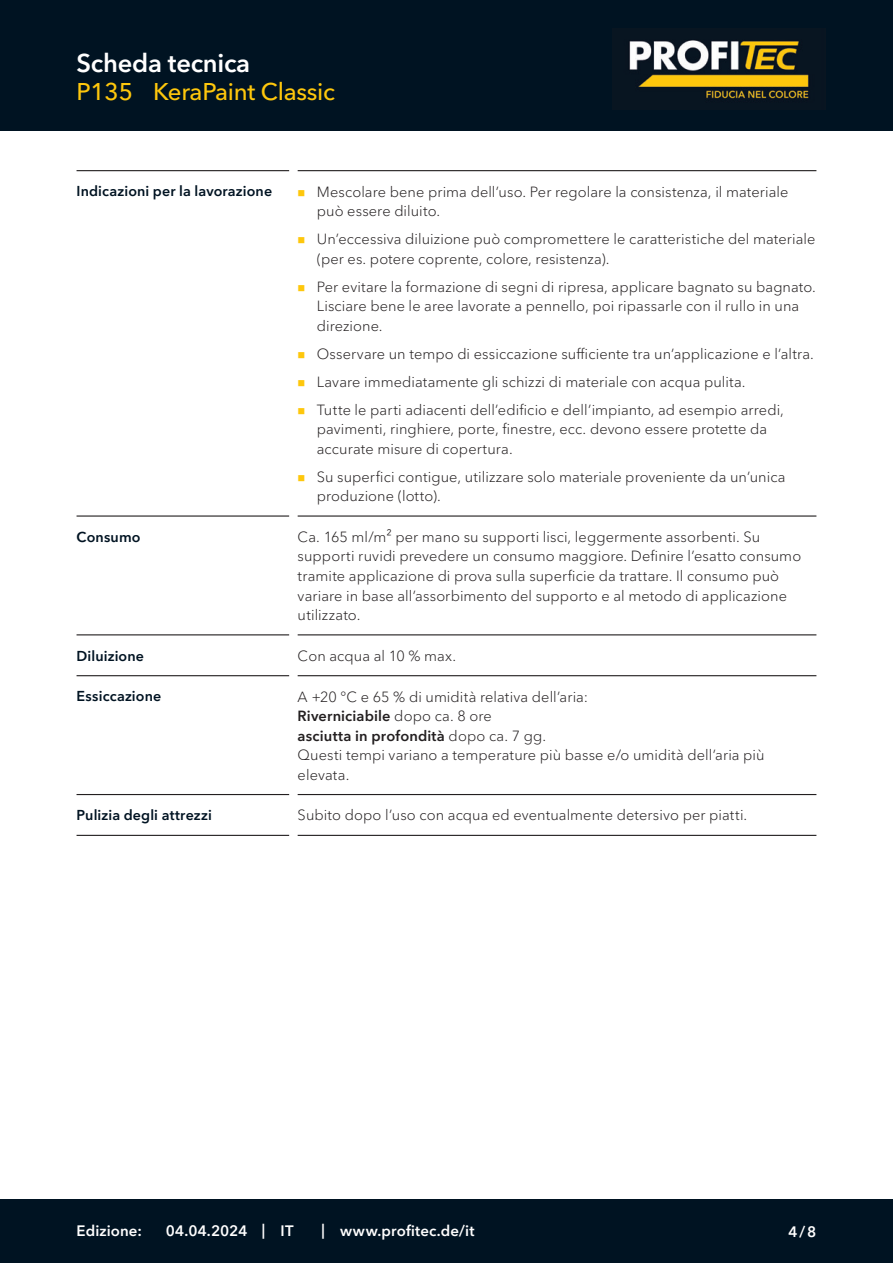
<style>
.page{position:relative;width:893px;height:1263px;background:#fff}
.page>*{position:absolute;margin:0;border:0;box-sizing:border-box;transform-origin:0 0}
.CB_AF_Kopf_TM{font:600 25.5px "Avenir Next Cyr";letter-spacing:-.01em;color:#fff}
.CB_AF_Kopf_Produktname_klein{font:500 24px "Avenir Next Cyr";letter-spacing:-.01em;color:#fec70c}
.CB_AF_Fuss_Stand_linksb{font:600 15px "Avenir Next Cyr";letter-spacing:.01em;color:#fff}
.CB_AF_Text_Standard{font:300 14.7px/19.5px "Avenir Next Cyr";letter-spacing:.005em;color:#231f20}
.CB_AF_Abschnitt_Ueberschrift{font:600 14.25px "Avenir Next Cyr";letter-spacing:.01em;color:#001322}
.s1{font-weight:600}
</style>
<div class="page">
<div style="left:0;top:0;width:893px;height:131px;background:#001322"></div>
<div style="left:0;top:1199px;width:893px;height:64px;background:#001322"></div>
<hr style="left:77px;top:170px;width:212px;height:1px;background:#231f20">
<hr style="left:298px;top:170px;width:518px;height:1px;background:#231f20">
<hr style="left:77px;top:515px;width:212px;height:2px;background:#231f20">
<hr style="left:298px;top:515px;width:518px;height:2px;background:#231f20">
<hr style="left:77px;top:634px;width:212px;height:1px;background:#231f20">
<hr style="left:298px;top:634px;width:518px;height:1px;background:#231f20">
<hr style="left:77px;top:675px;width:212px;height:1px;background:#231f20">
<hr style="left:298px;top:675px;width:518px;height:1px;background:#231f20">
<hr style="left:77px;top:794px;width:212px;height:1px;background:#231f20">
<hr style="left:298px;top:794px;width:518px;height:1px;background:#231f20">
<hr style="left:77px;top:835px;width:212px;height:1px;background:#231f20">
<hr style="left:298px;top:835px;width:518px;height:1px;background:#231f20">
<img style="left:629px;top:40px;width:180px;height:63px">
<p class="CB_AF_Kopf_TM" style="left:77px;top:47px;width:175px">Scheda tecnica</p>
<p class="CB_AF_Kopf_Produktname_klein" style="left:77px;top:78px;width:58px">P135</p>
<p class="CB_AF_Kopf_Produktname_klein" style="left:153px;top:78px;width:184px">KeraPaint Classic</p>
<p class="CB_AF_Abschnitt_Ueberschrift" style="left:77px;top:183px;width:197px">Indicazioni per la lavorazione</p>
<p class="CB_AF_Text_Standard" style="left:317px;top:182px;width:473px">Mescolare bene prima dell’uso. Per regolare la consistenza, il materiale può essere diluito.</p>
<p class="CB_AF_Text_Standard" style="left:317px;top:229px;width:500px">Un’eccessiva diluizione può compromettere le caratteristiche del materiale (per es. potere coprente, colore, resistenza).</p>
<p class="CB_AF_Text_Standard" style="left:317px;top:277px;width:501px">Per evitare la formazione di segni di ripresa, applicare bagnato su bagnato.<br>Lisciare bene le aree lavorate a pennello, poi ripassarle con il rullo in una direzione.</p>
<p class="CB_AF_Text_Standard" style="left:317px;top:344px;width:499px">Osservare un tempo di essiccazione sufficiente tra un’applicazione e l’altra.</p>
<p class="CB_AF_Text_Standard" style="left:317px;top:372px;width:430px">Lavare immediatamente gli schizzi di materiale con acqua pulita.</p>
<p class="CB_AF_Text_Standard" style="left:317px;top:400px;width:469px">Tutte le parti adiacenti dell’edificio e dell’impianto, ad esempio arredi, pavimenti, ringhiere, porte, finestre, ecc. devono essere protette da accurate misure di copertura.</p>
<p class="CB_AF_Text_Standard" style="left:317px;top:467px;width:470px">Su superfici contigue, utilizzare solo materiale proveniente da un’unica produzione (lotto).</p>
<p class="CB_AF_Abschnitt_Ueberschrift" style="left:77px;top:528px;width:65px">Consumo</p>
<p class="CB_AF_Text_Standard" style="left:298px;top:527px;width:505px">Ca. 165 ml/m² per mano su supporti lisci, leggermente assorbenti. Su supporti ruvidi prevedere un consumo maggiore. Definire l’esatto consumo tramite applicazione di prova sulla superficie da trattare. Il consumo può variare in base all’assorbimento del supporto e al metodo di applicazione utilizzato.</p>
<p class="CB_AF_Abschnitt_Ueberschrift" style="left:77px;top:647px;width:69px">Diluizione</p>
<p class="CB_AF_Text_Standard" style="left:298px;top:646px;width:160px">Con acqua al 10 % max.</p>
<p class="CB_AF_Abschnitt_Ueberschrift" style="left:77px;top:688px;width:86px">Essiccazione</p>
<p class="CB_AF_Text_Standard" style="left:298px;top:687px;width:468px">A +20 °C e 65 % di umidità relativa dell’aria:<br><span class="s1">Riverniciabile</span> dopo ca. 8 ore<br><span class="s1">asciutta in profondità</span> dopo ca. 7 gg.<br>Questi tempi variano a temperature più basse e/o umidità dell’aria più elevata.</p>
<p class="CB_AF_Abschnitt_Ueberschrift" style="left:77px;top:806px;width:137px">Pulizia degli attrezzi</p>
<p class="CB_AF_Text_Standard" style="left:298px;top:806px;width:451px">Subito dopo l’uso con acqua ed eventualmente detersivo per piatti.</p>
<p class="CB_AF_Fuss_Stand_linksb" style="left:77px;top:1222px;width:67px">Edizione:</p>
<p class="CB_AF_Fuss_Stand_linksb" style="left:166px;top:1222px;width:83px">04.04.2024</p>
<p class="CB_AF_Fuss_Stand_linksb" style="left:262px;top:1221px;width:5px">|</p>
<p class="CB_AF_Fuss_Stand_linksb" style="left:281px;top:1222px;width:14px">IT</p>
<p class="CB_AF_Fuss_Stand_linksb" style="left:321px;top:1221px;width:5px">|</p>
<p class="CB_AF_Fuss_Stand_linksb" style="left:340px;top:1222px;width:136px">www.profitec.de/it</p>
<p class="CB_AF_Fuss_Stand_linksb" style="left:788px;top:1222px;width:29px">4/8</p>
</div>
